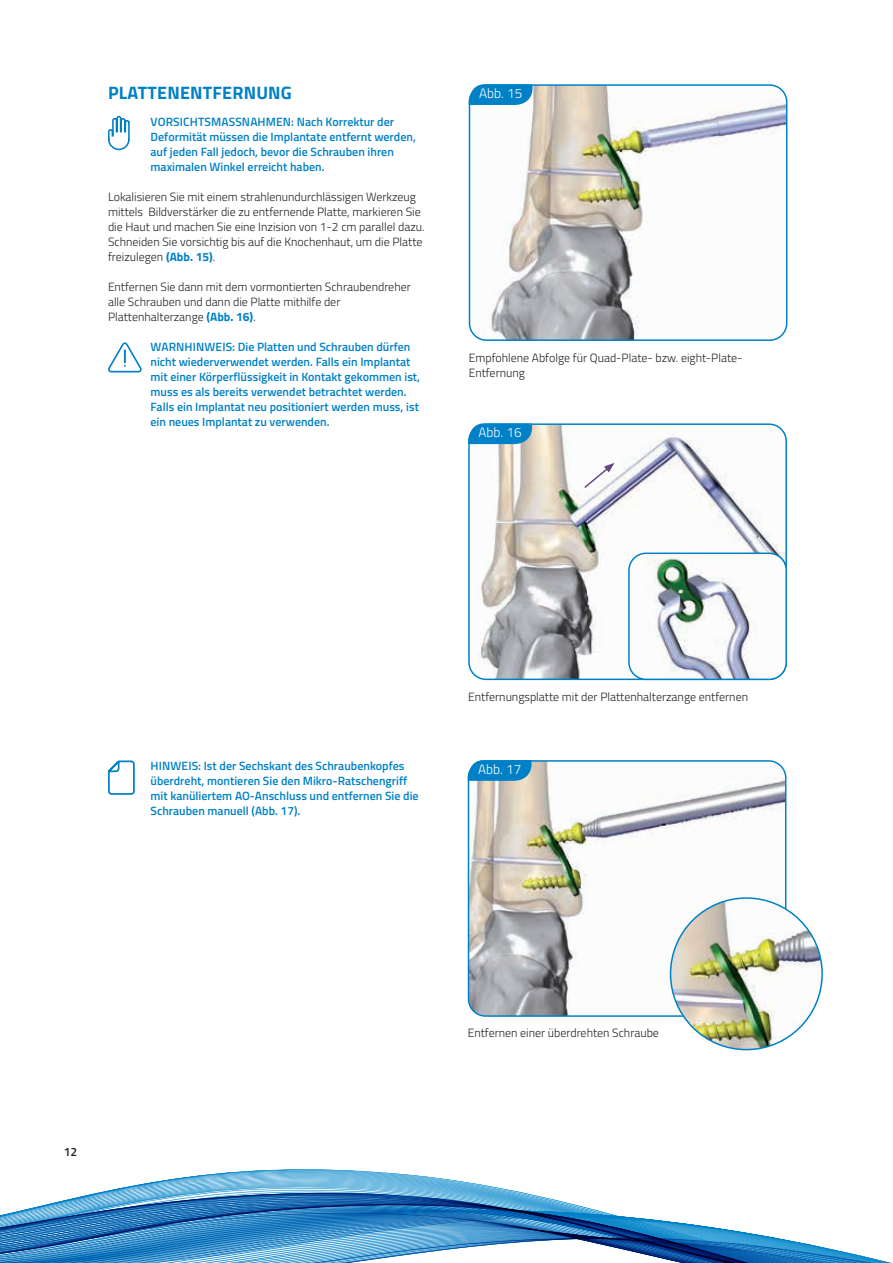
<style>
.page{position:relative;width:893px;height:1263px;background:#fff}
.page>*{position:absolute;margin:0;border:0;box-sizing:border-box;transform-origin:0 0}
.t1{font:700 18px "Titillium";letter-spacing:.01em;color:#0081c7}
.t2{font:300 13.5px "Titillium";color:#fff}
.t3{font:600 12px/15px "Titillium";color:#0081c7}
.t4{font:300 12px/15px "Titillium";color:#231f20}
.t5{font:600 12px "Titillium";color:#231f20}
.s1{font-weight:700;color:#0081c7}
</style>
<div class="page">
<img style="left:469px;top:87px;width:318px;height:253px">
<div style="left:469px;top:84px;width:318px;height:257px;border:2px solid #0081c7;border-radius:17px"></div>
<img style="left:471px;top:426px;width:313px;height:251px">
<div style="left:468px;top:423px;width:319px;height:257px;border:2px solid #0081c7;border-radius:17px"></div>
<img style="left:629px;top:553px;width:157px;height:126px">
<div style="left:628px;top:552px;width:159px;height:128px;border:2px solid #0081c7;border-radius:17px"></div>
<svg style="left:469px;top:84px;width:63px;height:21px"></svg>
<svg style="left:468px;top:423px;width:64px;height:21px"></svg>
<img style="left:468px;top:761px;width:318px;height:253px">
<div style="left:468px;top:760px;width:318px;height:257px;border:2px solid #0081c7;border-radius:17px"></div>
<svg style="left:468px;top:760px;width:63px;height:21px"></svg>
<svg style="left:583px;top:463px;width:31px;height:27px"></svg>
<img style="left:670px;top:899px;width:152px;height:150px">
<svg style="left:108px;top:760px;width:27px;height:35px"></svg>
<svg style="left:108px;top:115px;width:22px;height:36px"></svg>
<svg style="left:108px;top:342px;width:34px;height:30px"></svg>
<svg style="left:0;top:1169px;width:892px;height:94px"></svg>
<h1 class="t1" style="left:108px;top:78px;width:185px">PLATTENENTFERNUNG</h1>
<p class="t3" style="left:151px;top:114px;width:267px">VORSICHTSMASSNAHMEN: Nach Korrektur der Deformität müssen die Implantate entfernt werden, auf jeden Fall jedoch, bevor die Schrauben ihren maximalen Winkel erreicht haben.</p>
<p class="t4" style="left:108px;top:189px;width:318px">Lokalisieren Sie mit einem strahlenundurchlässigen Werkzeug mittels Bildverstärker die zu entfernende Platte, markieren Sie die Haut und machen Sie eine Inzision von 1-2 cm parallel dazu.<br>Schneiden Sie vorsichtig bis auf die Knochenhaut, um die Platte freizulegen <span class="s1">(Abb. 15)</span>.</p>
<p class="t4" style="left:108px;top:279px;width:304px">Entfernen Sie dann mit dem vormontierten Schraubendreher alle Schrauben und dann die Platte mithilfe der<br>Plattenhalterzange <span class="s1">(Abb. 16)</span>.</p>
<p class="t3" style="left:151px;top:339px;width:271px">WARNHINWEIS: Die Platten und Schrauben dürfen nicht wiederverwendet werden. Falls ein Implantat mit einer Körperflüssigkeit in Kontakt gekommen ist, muss es als bereits verwendet betrachtet werden.<br>Falls ein Implantat neu positioniert werden muss, ist ein neues Implantat zu verwenden.</p>
<p class="t2" style="left:479px;top:83px;width:45px">Abb. 15</p>
<p class="t4" style="left:469px;top:349px;width:275px">Empfohlene Abfolge für Quad-Plate- bzw. eight-Plate-<br>Entfernung</p>
<p class="t2" style="left:478px;top:423px;width:45px">Abb. 16</p>
<p class="t3" style="left:151px;top:757px;width:270px">HINWEIS: Ist der Sechskant des Schraubenkopfes überdreht, montieren Sie den Mikro-Ratschengriff mit kanüliertem AO-Anschluss und entfernen Sie die Schrauben manuell (Abb. 17).</p>
<p class="t4" style="left:468px;top:688px;width:281px">Entfernungsplatte mit der Plattenhalterzange entfernen</p>
<p class="t2" style="left:478px;top:759px;width:45px">Abb. 17</p>
<p class="t5" style="left:64px;top:1143px;width:15px">12</p>
<p class="t4" style="left:468px;top:1025px;width:193px">Entfernen einer überdrehten Schraube</p>
</div>
